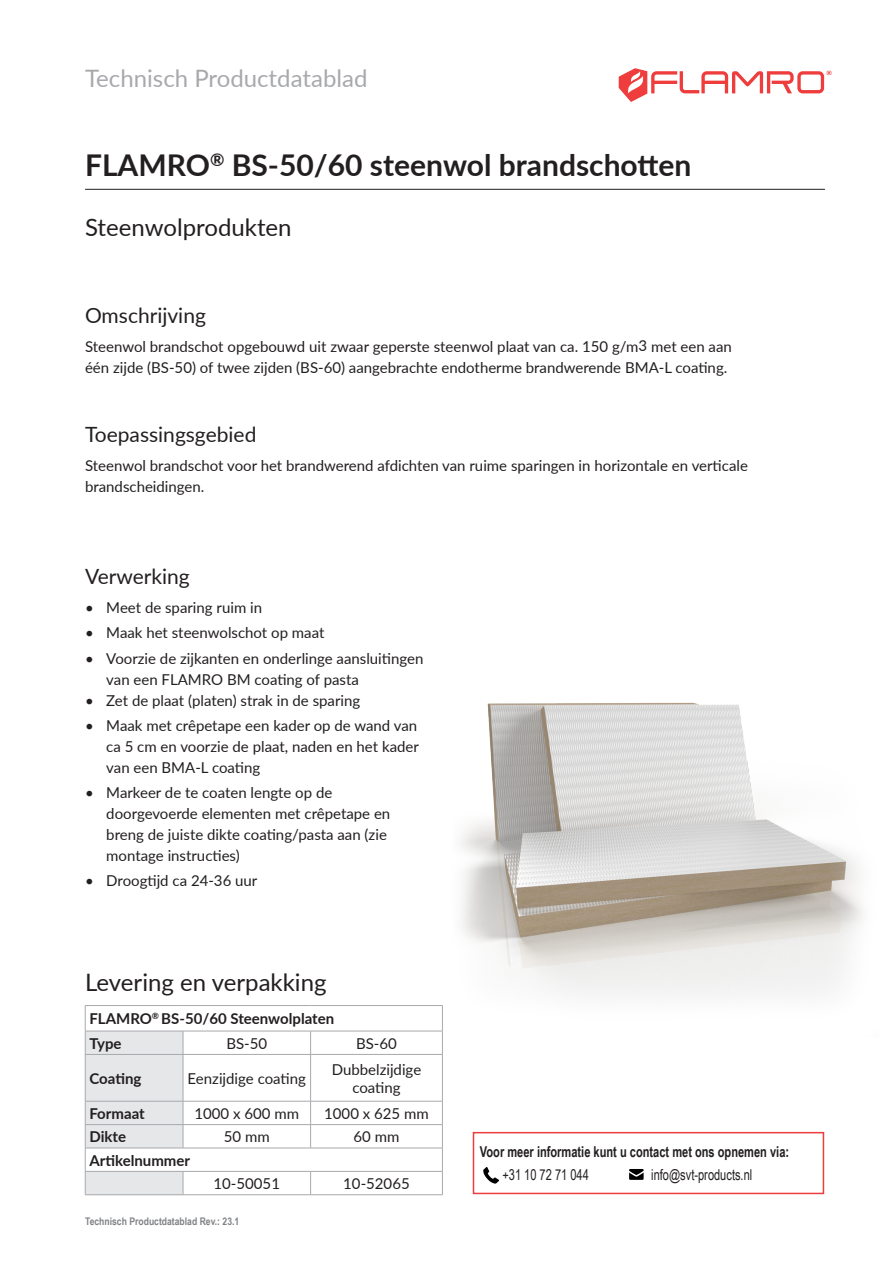
<style>
.page{position:relative;width:893px;height:1263px;background:#fff}
.page>*{position:absolute;margin:0;border:0;box-sizing:border-box;transform-origin:0 0}
.p___HL_Dokument{font:700 30px "Lato";color:#231f20}
.p___HL_Lieferung___Verpackung{font:24px "Lato";color:#231f20}
.t1{font:24px "Lato";color:#a8a9ad}
.p___HL_Beschreibung{font:21px "Lato";color:#231f20}
.p___body_Beschreibung{font:15px/21px "Lato";color:#231f20}
.p___Tabelle_body_mittig{font:15px/18px "Lato";color:#231f20;text-align:center}
.t2{font:700 15px "Arial Narrow";color:#231f20;scale:.9 1}
.p___Tabelle_HL{font:700 15px "Lato";color:#231f20}
.t3{font:15px "Arial Narrow";color:#231f20;scale:.9 1}
.p___Tabelle_body_links{font:700 15px "Lato";color:#231f20}
.t4{font:700 10.5px "Arial Narrow";color:#808285}
</style>
<div class="page">
<img style="left:461px;top:702px;width:402px;height:294px">
<svg style="left:619px;top:68px;width:212px;height:34px"></svg>
<hr style="left:85px;top:189px;width:740px;height:1px;background:#231f20">
<hr style="left:85px;top:1005px;width:98px;height:1px;background:#a8a9ad">
<hr style="left:183px;top:1005px;width:128px;height:1px;background:#a8a9ad">
<hr style="left:311px;top:1005px;width:132px;height:1px;background:#a8a9ad">
<svg style="left:85px;top:1006px;width:358px;height:189px"></svg>
<svg style="left:483px;top:1167px;width:16px;height:16px"></svg>
<svg style="left:629px;top:1169px;width:15px;height:11px"></svg>
<div style="left:473px;top:1132px;width:351px;height:62px;border:2px solid #ee3d3c"></div>
<h2 class="t1" style="left:85px;top:61px;width:284px">Technisch Productdatablad</h2>
<p class="p___HL_Dokument" style="left:85px;top:143px;width:608px">FLAMRO<sup>®</sup> BS-50/60 steenwol brandschotten</p>
<p class="p___HL_Lieferung___Verpackung" style="left:85px;top:210px;width:208px">Steenwolprodukten</p>
<p class="p___HL_Beschreibung" style="left:85px;top:300px;width:122px">Omschrijving</p>
<p class="p___body_Beschreibung" style="left:85px;top:336px;width:648px">Steenwol brandschot opgebouwd uit zwaar geperste steenwol plaat van ca. 150 g/m3 met een aan één zijde (BS-50) of twee zijden (BS-60) aangebrachte endotherme brandwerende BMA-L coating.</p>
<p class="p___HL_Beschreibung" style="left:85px;top:419px;width:173px">Toepassingsgebied</p>
<p class="p___body_Beschreibung" style="left:85px;top:455px;width:664px">Steenwol brandschot voor het brandwerend afdichten van ruime sparingen in horizontale en verticale brandscheidingen.</p>
<p class="p___HL_Beschreibung" style="left:85px;top:561px;width:106px">Verwerking</p>
<p class="p___body_Beschreibung" style="left:85px;top:597px;width:179px">• Meet de sparing ruim in</p>
<p class="p___body_Beschreibung" style="left:85px;top:622px;width:241px">• Maak het steenwolschot op maat</p>
<p class="p___body_Beschreibung" style="left:106px;top:647px;width:319px;text-indent:-21px">• Voorzie de zijkanten en onderlinge aansluitingen van een FLAMRO BM coating of pasta</p>
<p class="p___body_Beschreibung" style="left:85px;top:689px;width:277px">• Zet de plaat (platen) strak in de sparing</p>
<p class="p___body_Beschreibung" style="left:106px;top:714px;width:314px;text-align:justify;text-indent:-21px">• Maak met crêpetape een kader op de wand van ca 5 cm en voorzie de plaat, naden en het kader van een BMA-L coating</p>
<p class="p___body_Beschreibung" style="left:106px;top:782px;width:285px;text-indent:-21px">• Markeer de te coaten lengte op de doorgevoerde elementen met crêpetape en breng de juiste dikte coating/pasta aan (zie montage instructies)</p>
<p class="p___body_Beschreibung" style="left:85px;top:870px;width:174px">• Droogtijd ca 24-36 uur</p>
<p class="p___HL_Lieferung___Verpackung" style="left:85px;top:965px;width:243px">Levering en verpakking</p>
<p class="p___Tabelle_HL" style="left:89px;top:1008px;width:246px">FLAMRO<sup>®</sup> BS-50/60 Steenwolplaten</p>
<p class="p___Tabelle_body_links" style="left:89px;top:1032px;width:34px">Type</p>
<p class="p___Tabelle_body_mittig" style="left:226px;top:1034px;width:42px">BS-50</p>
<p class="p___Tabelle_body_mittig" style="left:356px;top:1034px;width:42px">BS-60</p>
<p class="p___Tabelle_body_links" style="left:89px;top:1067px;width:53px">Coating</p>
<p class="p___Tabelle_body_mittig" style="left:188px;top:1069px;width:120px">Eenzijdige coating</p>
<p class="p___Tabelle_body_mittig" style="left:332px;top:1060px;width:91px">Dubbelzijdige coating</p>
<p class="p___Tabelle_body_links" style="left:89px;top:1102px;width:57px">Formaat</p>
<p class="p___Tabelle_body_mittig" style="left:195px;top:1104px;width:106px">1000 x 600 mm</p>
<p class="p___Tabelle_body_mittig" style="left:324px;top:1104px;width:106px">1000 x 625 mm</p>
<p class="p___Tabelle_body_links" style="left:89px;top:1126px;width:38px">Dikte</p>
<p class="p___Tabelle_body_mittig" style="left:224px;top:1127px;width:47px">50 mm</p>
<p class="p___Tabelle_body_mittig" style="left:354px;top:1127px;width:47px">60 mm</p>
<p class="p___Tabelle_HL" style="left:89px;top:1149px;width:102px">Artikelnummer</p>
<p class="p___Tabelle_body_mittig" style="left:214px;top:1174px;width:68px">10-50051</p>
<p class="p___Tabelle_body_mittig" style="left:343px;top:1174px;width:68px">10-52065</p>
<p class="t4" style="left:85px;top:1213px;width:156px">Technisch Productdatablad Rev.: 23.1</p>
<p class="t2" style="left:480px;top:1140px;width:345px">Voor meer informatie kunt u contact met ons opnemen via:</p>
<p class="t3" style="left:502px;top:1164px;width:98px">+31 10 72 71 044</p>
<p class="t3" style="left:651px;top:1164px;width:114px">info@svt-products.nl</p>
</div>
